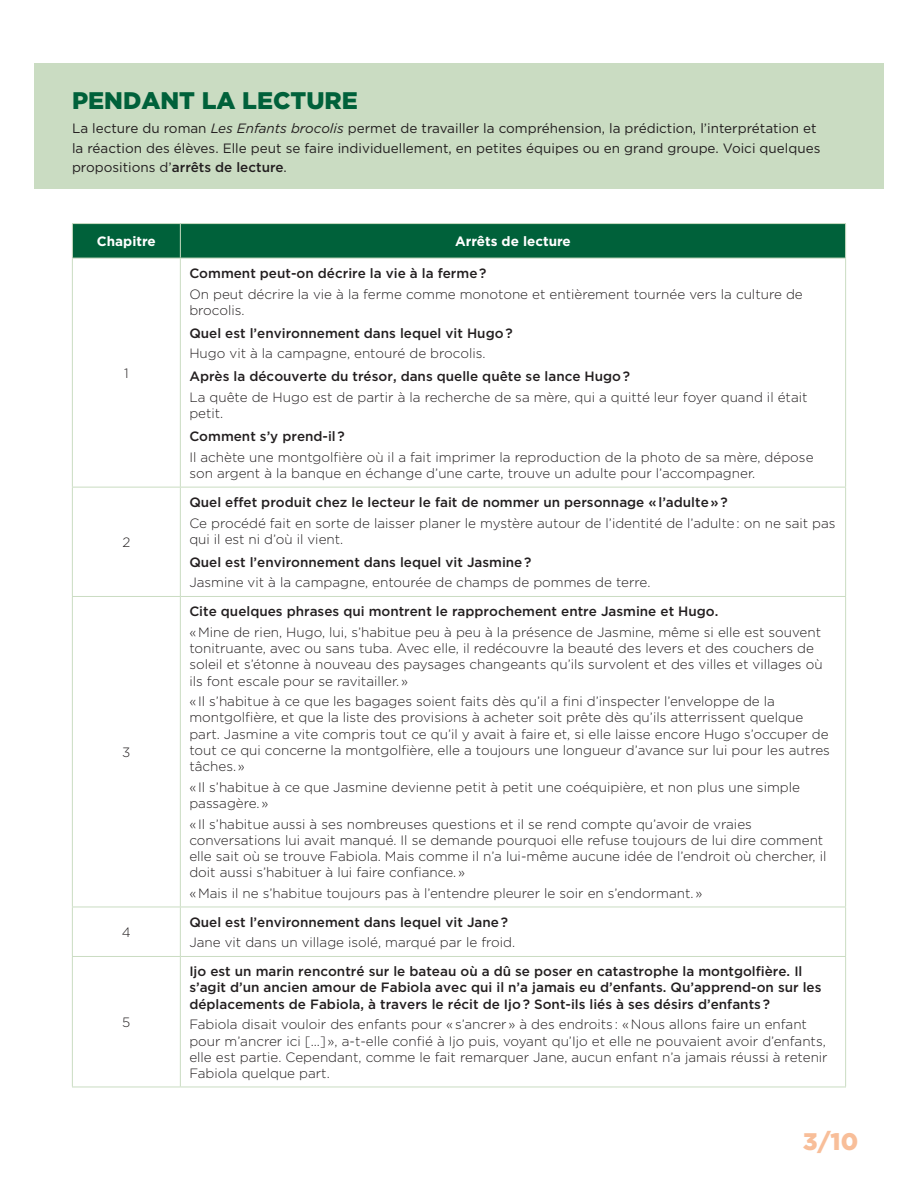
<style>
.page{position:relative;width:918px;height:1188px;background:#fff}
.page>*{position:absolute;margin:0;border:0;box-sizing:border-box;transform-origin:0 0}
.FP_-_GROS_titre_nouv{font:900 24px "Gotham";color:#00613a}
.t1{font:900 24px "Gotham";color:#f8be99}
.FP_Tableau_-_Réponse{font:300 13.5px/16.2px "Gotham";color:#231f20}
.FP_Tableau_-_Questio{font:500 13.5px/16.2px "Gotham";color:#231f20}
.FP_-_Intro_titre{font:13.5px/19.5px "Gotham";color:#231f20}
.FP_Tableau_-_titre{font:700 13.5px "Gotham";color:#fff}
.s1{font-style:italic}
.s2{font-weight:500}
</style>
<div class="page">
<div style="left:34px;top:63px;width:850px;height:89px;background:#cadcc2"></div>
<div style="left:34px;top:116px;width:850px;height:72px;background:#cadcc2"></div>
<div style="left:73px;top:224px;width:772px;height:34px;background:#00613a"></div>
<hr style="left:180px;top:258px;width:1px;height:229px;background:#cadcc2">
<hr style="left:72px;top:487px;width:108px;height:1px;background:#cadcc2">
<hr style="left:180px;top:487px;width:666px;height:1px;background:#cadcc2">
<hr style="left:180px;top:487px;width:1px;height:109px;background:#cadcc2">
<hr style="left:72px;top:596px;width:108px;height:1px;background:#cadcc2">
<hr style="left:180px;top:596px;width:666px;height:1px;background:#cadcc2">
<hr style="left:180px;top:597px;width:1px;height:310px;background:#cadcc2">
<hr style="left:180px;top:907px;width:1px;height:49px;background:#cadcc2">
<hr style="left:180px;top:956px;width:666px;height:1px;background:#cadcc2">
<hr style="left:180px;top:957px;width:1px;height:130px;background:#cadcc2">
<hr style="left:72px;top:1087px;width:108px;height:1px;background:#cadcc2">
<hr style="left:180px;top:1087px;width:666px;height:1px;background:#cadcc2">
<hr style="left:180px;top:224px;width:1px;height:34px;background:#cadcc2">
<hr style="left:72px;top:258px;width:108px;height:1px;background:#cadcc2">
<hr style="left:180px;top:258px;width:666px;height:1px;background:#cadcc2">
<hr style="left:72px;top:258px;width:1px;height:229px;background:#cadcc2">
<hr style="left:845px;top:258px;width:1px;height:229px;background:#cadcc2">
<hr style="left:72px;top:487px;width:1px;height:109px;background:#cadcc2">
<hr style="left:845px;top:487px;width:1px;height:109px;background:#cadcc2">
<hr style="left:72px;top:597px;width:1px;height:310px;background:#cadcc2">
<hr style="left:845px;top:597px;width:1px;height:310px;background:#cadcc2">
<hr style="left:72px;top:957px;width:1px;height:130px;background:#cadcc2">
<hr style="left:845px;top:957px;width:1px;height:130px;background:#cadcc2">
<hr style="left:72px;top:223px;width:108px;height:1px;background:#cadcc2">
<hr style="left:72px;top:224px;width:1px;height:34px;background:#cadcc2">
<hr style="left:180px;top:223px;width:666px;height:1px;background:#cadcc2">
<hr style="left:845px;top:224px;width:1px;height:34px;background:#cadcc2">
<hr style="left:72px;top:907px;width:108px;height:1px;background:#cadcc2">
<hr style="left:72px;top:907px;width:1px;height:49px;background:#cadcc2">
<hr style="left:72px;top:956px;width:108px;height:1px;background:#cadcc2">
<hr style="left:180px;top:907px;width:666px;height:1px;background:#cadcc2">
<hr style="left:845px;top:907px;width:1px;height:49px;background:#cadcc2">
<p class="FP_-_GROS_titre_nouv" style="left:72px;top:84px;width:287px">PENDANT LA LECTURE</p>
<p class="FP_-_Intro_titre" style="left:72px;top:118px;width:750px">La lecture du roman <span class="s1">Les Enfants brocolis</span> permet de travailler la compréhension, la prédiction, l’interprétation et la réaction des élèves. Elle peut se faire individuellement, en petites équipes ou en grand groupe. Voici quelques propositions d’<span class="s2">arrêts de lecture</span>.</p>
<p class="FP_Tableau_-_titre" style="left:97px;top:232px;width:60px">Chapitre</p>
<p class="FP_Tableau_-_titre" style="left:455px;top:232px;width:117px">Arrêts de lecture</p>
<p class="FP_Tableau_-_Réponse" style="left:124px;top:365px;width:6px">1</p>
<p class="FP_Tableau_-_Réponse" style="left:122px;top:534px;width:9px">2</p>
<p class="FP_Tableau_-_Réponse" style="left:122px;top:744px;width:10px">3</p>
<p class="FP_Tableau_-_Réponse" style="left:122px;top:924px;width:10px">4</p>
<p class="FP_Tableau_-_Réponse" style="left:122px;top:1014px;width:10px">5</p>
<p class="FP_Tableau_-_Questio" style="left:189px;top:265px;width:299px">Comment peut-on décrire la vie à la ferme ?</p>
<p class="FP_Tableau_-_Réponse" style="left:189px;top:285px;width:615px">On peut décrire la vie à la ferme comme monotone et entièrement tournée vers la culture de brocolis.</p>
<p class="FP_Tableau_-_Questio" style="left:189px;top:325px;width:325px">Quel est l’environnement dans lequel vit Hugo ?</p>
<p class="FP_Tableau_-_Réponse" style="left:189px;top:345px;width:298px">Hugo vit à la campagne, entouré de brocolis.</p>
<p class="FP_Tableau_-_Questio" style="left:189px;top:368px;width:442px">Après la découverte du trésor, dans quelle quête se lance Hugo ?</p>
<p class="FP_Tableau_-_Réponse" style="left:189px;top:389px;width:620px">La quête de Hugo est de partir à la recherche de sa mère, qui a quitté leur foyer quand il était petit.</p>
<p class="FP_Tableau_-_Questio" style="left:189px;top:428px;width:157px">Comment s’y prend-il ?</p>
<p class="FP_Tableau_-_Réponse" style="left:189px;top:449px;width:626px">Il achète une montgolfière où il a fait imprimer la reproduction de la photo de sa mère, dépose son argent à la banque en échange d’une carte, trouve un adulte pour l’accompagner.</p>
<p class="FP_Tableau_-_Questio" style="left:189px;top:494px;width:540px">Quel effet produit chez le lecteur le fait de nommer un personnage « l’adulte » ?</p>
<p class="FP_Tableau_-_Réponse" style="left:189px;top:514px;width:648px">Ce procédé fait en sorte de laisser planer le mystère autour de l’identité de l’adulte : on ne sait pas qui il est ni d’où il vient.</p>
<p class="FP_Tableau_-_Questio" style="left:189px;top:554px;width:344px">Quel est l’environnement dans lequel vit Jasmine ?</p>
<p class="FP_Tableau_-_Réponse" style="left:189px;top:574px;width:463px">Jasmine vit à la campagne, entourée de champs de pommes de terre.</p>
<p class="FP_Tableau_-_Questio" style="left:189px;top:603px;width:531px">Cite quelques phrases qui montrent le rapprochement entre Jasmine et Hugo.</p>
<p class="FP_Tableau_-_Réponse" style="left:189px;top:624px;width:635px">« Mine de rien, Hugo, lui, s’habitue peu à peu à la présence de Jasmine, même si elle est souvent tonitruante, avec ou sans tuba. Avec elle, il redécouvre la beauté des levers et des couchers de soleil et s’étonne à nouveau des paysages changeants qu’ils survolent et des villes et villages où ils font escale pour se ravitailler. »</p>
<p class="FP_Tableau_-_Réponse" style="left:189px;top:693px;width:642px">« Il s’habitue à ce que les bagages soient faits dès qu’il a fini d’inspecter l’enveloppe de la montgolfière, et que la liste des provisions à acheter soit prête dès qu’ils atterrissent quelque part. Jasmine a vite compris tout ce qu’il y avait à faire et, si elle laisse encore Hugo s’occuper de tout ce qui concerne la montgolfière, elle a toujours une longueur d’avance sur lui pour les autres tâches. »</p>
<p class="FP_Tableau_-_Réponse" style="left:189px;top:779px;width:612px">« Il s’habitue à ce que Jasmine devienne petit à petit une coéquipière, et non plus une simple passagère. »</p>
<p class="FP_Tableau_-_Réponse" style="left:189px;top:815px;width:639px">« Il s’habitue aussi à ses nombreuses questions et il se rend compte qu’avoir de vraies conversations lui avait manqué. Il se demande pourquoi elle refuse toujours de lui dire comment elle sait où se trouve Fabiola. Mais comme il n’a lui-même aucune idée de l’endroit où chercher, il doit aussi s’habituer à lui faire confiance. »</p>
<p class="FP_Tableau_-_Réponse" style="left:189px;top:885px;width:515px">« Mais il ne s’habitue toujours pas à l’entendre pleurer le soir en s’endormant. »</p>
<p class="FP_Tableau_-_Questio" style="left:189px;top:914px;width:320px">Quel est l’environnement dans lequel vit Jane ?</p>
<p class="FP_Tableau_-_Réponse" style="left:189px;top:934px;width:327px">Jane vit dans un village isolé, marqué par le froid.</p>
<p class="FP_Tableau_-_Questio" style="left:189px;top:963px;width:634px">Ijo est un marin rencontré sur le bateau où a dû se poser en catastrophe la montgolfière. Il s’agit d’un ancien amour de Fabiola avec qui il n’a jamais eu d’enfants. Qu’apprend-on sur les déplacements de Fabiola, à travers le récit de Ijo ? Sont-ils liés à ses désirs d’enfants ?</p>
<p class="FP_Tableau_-_Réponse" style="left:189px;top:1016px;width:640px">Fabiola disait vouloir des enfants pour « s’ancrer » à des endroits : « Nous allons faire un enfant pour m’ancrer ici [...] », a-t-elle confié à Ijo puis, voyant qu’Ijo et elle ne pouvaient avoir d’enfants, elle est partie. Cependant, comme le fait remarquer Jane, aucun enfant n’a jamais réussi à retenir Fabiola quelque part.</p>
<h1 class="t1" style="left:803px;top:1125px;width:57px">3/10</h1>
</div>
